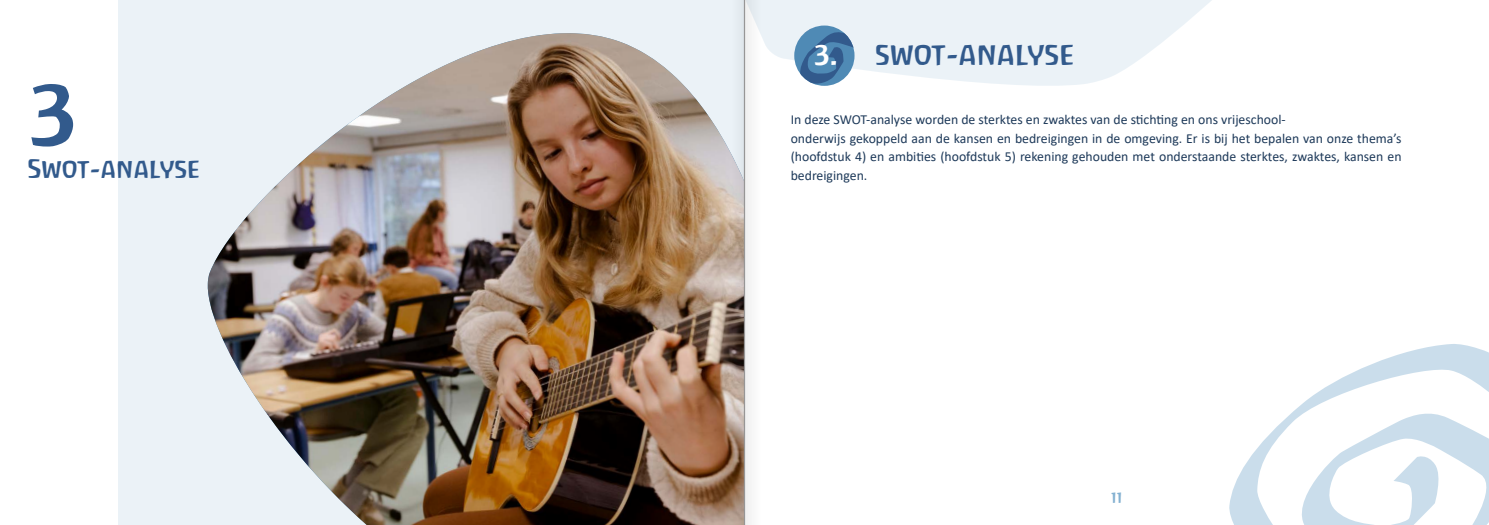
<style>
.page{position:relative;width:1489px;height:525px;background:#fff}
.page>*{position:absolute;margin:0;border:0;box-sizing:border-box;transform-origin:0 0}
.t1{font:86.5px "Antropos Freefont";color:#325a8c}
.t2{font:28px "Antropos Freefont";color:#325a8c}
.t3{font:24.12px "Antropos Freefont";color:#325a8c}
.t4{font:15px "Antropos Freefont";color:#84b1d1}
.t5{font:13.75px/18.8px "Calibri";color:#1d3959}
.s1{color:#fff}
</style>
<div class="page">
<div style="left:118px;top:0;width:626px;height:524px;background:#ebf2f7"></div>
<img style="left:207px;top:33px;width:523px;height:491px">
<svg style="left:713px;top:0;width:499px;height:87px;fill:#ebf2f7"></svg>
<svg style="left:794px;top:26px;width:60px;height:60px;background:#6a94b9"></svg>
<svg style="left:1229px;top:344px;width:259px;height:180px"></svg>
<div style="left:730px;top:0;width:32px;height:524px;background:#000;opacity:.75"></div>
<hr style="left:743px;top:0;width:2px;height:524px;background:#979696">
<h1 class="t1" style="left:27px;top:60px;width:51px">3</h1>
<h3 class="t3" style="left:27px;top:153px;width:174px">SWOT-ANALYSE</h3>
<h2 class="t2" style="left:813px;top:37px;width:262px"><span class="s1">3.</span> SWOT-ANALYSE</h2>
<p class="t5" style="left:790px;top:109px;width:612px">In deze SWOT-analyse worden de sterktes en zwaktes van de stichting en ons vrijeschool-<br>onderwijs gekoppeld aan de kansen en bedreigingen in de omgeving. Er is bij het bepalen van onze thema’s (hoofdstuk 4) en ambities (hoofdstuk 5) rekening gehouden met onderstaande sterktes, zwaktes, kansen en bedreigingen.</p>
<p class="t4" style="left:1111px;top:487px;width:13px">11</p>
</div>
